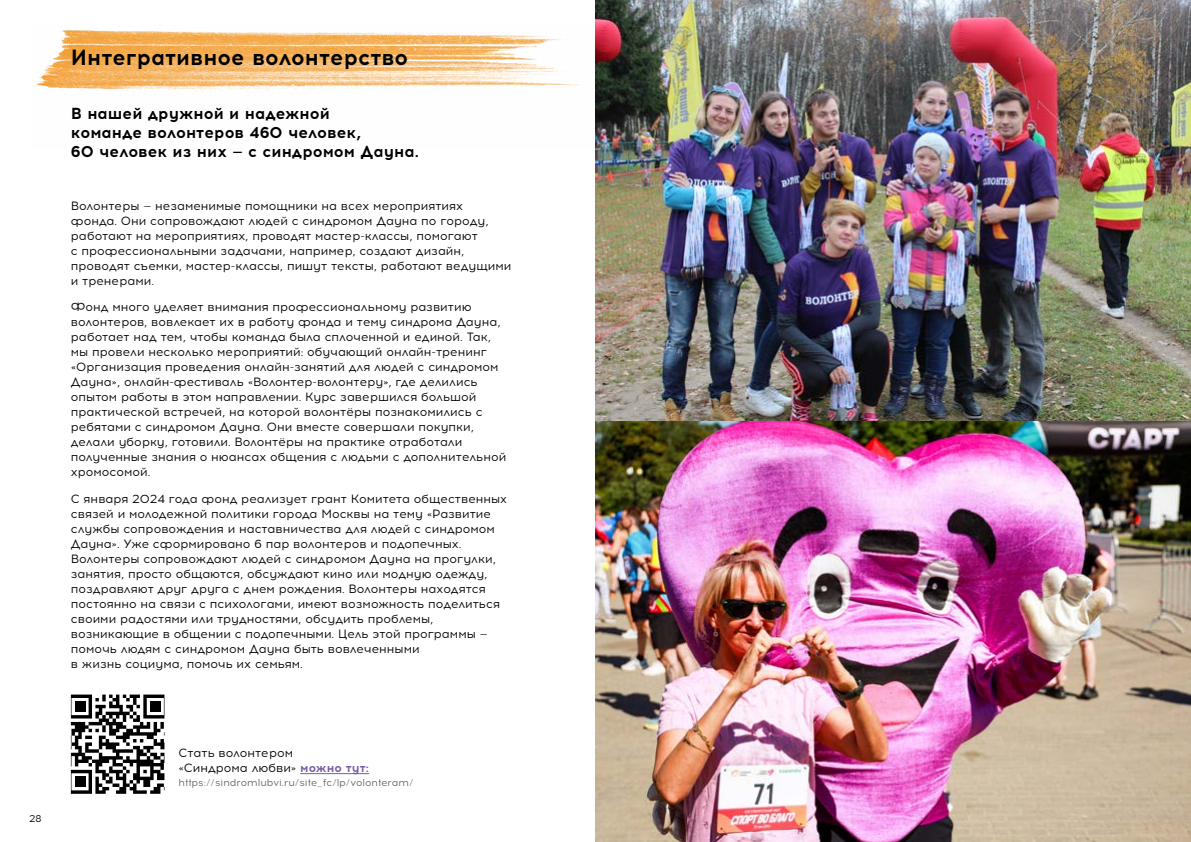
<style>
.page{position:relative;width:1191px;height:842px;background:#fff}
.page>*{position:absolute;margin:0;border:0;box-sizing:border-box;transform-origin:0 0}
.t1{font:700 22px "Acrom";color:#000}
.t2{font:700 16px/19.2px "Acrom";color:#000}
.t3{font:12px/15px "Acrom";color:#000}
.t4{font:10px "Acrom";color:#646363}
.t5{font:10px "Acrom";color:#000}
.s1{font-weight:700;color:#765ca4}
</style>
<div class="page">
<img style="left:36px;top:30px;width:543px;height:61px">
<hr style="left:300px;top:773px;width:69px;height:1px;background:#765ca4">
<svg style="left:71px;top:694px;width:93px;height:100px"></svg>
<img style="left:595px;top:0;width:596px;height:842px">
<h1 class="t1" style="left:71px;top:41px;width:339px">Интегративное волонтерство</h1>
<h2 class="t2" style="left:71px;top:104px;width:349px">В нашей дружной и надежной<br>команде волонтеров 460 человек,<br>60 человек из них — с синдромом Дауна.</h2>
<p class="t3" style="left:71px;top:199px;width:442px">Волонтеры — незаменимые помощники на всех мероприятиях фонда. Они сопровождают людей с синдромом Дауна по городу, работают на мероприятиях, проводят мастер-классы, помогают<br>с профессиональными задачами, например, создают дизайн, проводят съемки, мастер-классы, пишут тексты, работают ведущими и тренерами.</p>
<p class="t3" style="left:71px;top:300px;width:437px">Фонд много уделяет внимания профессиональному развитию волонтеров, вовлекает их в работу фонда и тему синдрома Дауна, работает над тем, чтобы команда была сплоченной и единой. Так, мы провели несколько мероприятий: обучающий онлайн-тренинг «Организация проведения онлайн-занятий для людей с синдромом Дауна», онлайн-фестиваль «Волонтер-волонтеру», где делились опытом работы в этом направлении. Курс завершился большой практической встречей, на которой волонтёры познакомились с ребятами с синдромом Дауна. Они вместе совершали покупки, делали уборку, готовили. Волонтёры на практике отработали полученные знания о нюансах общения с людьми с дополнительной хромосомой.</p>
<p class="t3" style="left:71px;top:491px;width:438px">С января 2024 года фонд реализует грант Комитета общественных связей и молодежной политики города Москвы на тему «Развитие службы сопровождения и наставничества для людей с синдромом Дауна». Уже сформировано 6 пар волонтеров и подопечных.<br>Волонтеры сопровождают людей с синдромом Дауна на прогулки, занятия, просто общаются, обсуждают кино или модную одежду, поздравляют друг друга с днем рождения. Волонтеры находятся постоянно на связи с психологами, имеют возможность поделиться своими радостями или трудностями, обсудить проблемы, возникающие в общении с подопечными. Цель этой программы — помочь людям с синдромом Дауна быть вовлеченными<br>в жизнь социума, помочь их семьям.</p>
<p class="t5" style="left:29px;top:812px;width:14px">28</p>
<p class="t3" style="left:179px;top:746px;width:192px">Стать волонтером<br>«Синдрома любви» <span class="s1">можно тут:</span></p>
<p class="t4" style="left:179px;top:776px;width:236px">https://sindromlubvi.ru/site_fc/lp/volonteram/</p>
</div>
